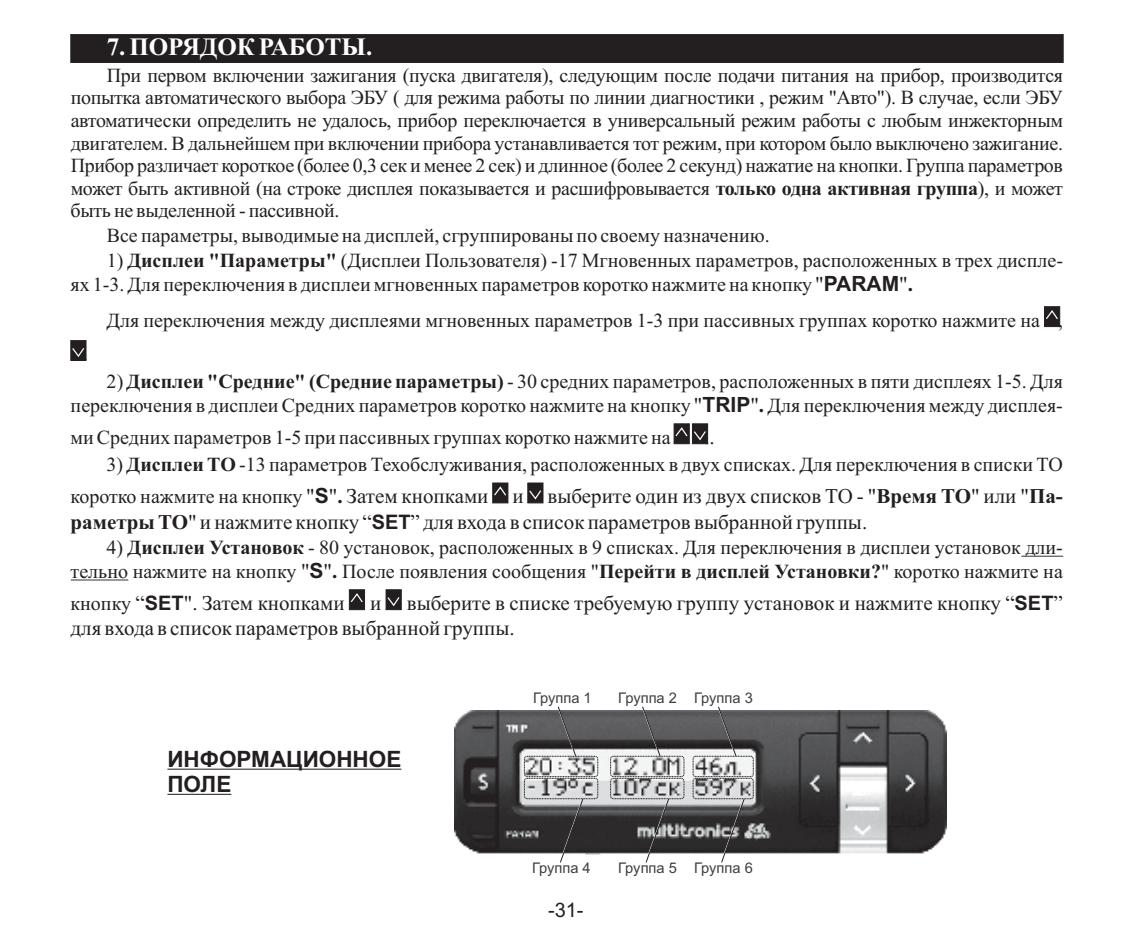
<style>
.page{position:relative;width:1134px;height:943px;background:#fff}
.page>*{position:absolute;margin:0;border:0;box-sizing:border-box;transform-origin:0 0}
.t1{font:700 25px "Times New Roman";color:#fff}
.t2{font:700 22.5px/25.2px "Arial";color:#231f20}
.t3{font:21px/25.8px "Times New Roman";color:#231f20}
.t4{font:20px/22.5px "Times New Roman";color:#231f20;text-align:right}
.t5{font:20px "Times New Roman";letter-spacing:-.02em;color:#231f20}
.t6{font:20px "Arial";color:#231f20}
.t7{font:14.75px "Arial";color:#3e3e3f}
.s1{font-weight:700}
.s2{font-size:21px}
.s3{font-family:"Arial";font-weight:700;font-size:21px}
.s4{font-weight:700;font-size:21px}
.s5{font-size:20px}
.s6{font-family:"Arial";font-weight:700}
.s7{font-family:"Arial";font-weight:700;font-size:20px}
</style>
<div class="page">
<div style="left:70px;top:34px;width:994px;height:29px;background:#231f20"></div>
<hr style="left:167px;top:768px;width:234px;height:1px;background:#231f20">
<hr style="left:167px;top:793px;width:64px;height:1px;background:#231f20">
<img style="left:455px;top:710px;width:491px;height:144px">
<svg style="left:1044px;top:306px;width:16px;height:21px"></svg>
<svg style="left:70px;top:340px;width:16px;height:21px"></svg>
<svg style="left:674px;top:423px;width:34px;height:21px"></svg>
<svg style="left:492px;top:482px;width:16px;height:21px"></svg>
<svg style="left:527px;top:482px;width:16px;height:21px"></svg>
<svg style="left:349px;top:589px;width:16px;height:21px"></svg>
<svg style="left:386px;top:589px;width:16px;height:21px"></svg>
<hr style="left:1021px;top:555px;width:42px;height:1px;background:#231f20">
<hr style="left:71px;top:579px;width:57px;height:1px;background:#231f20">
<div style="left:524px;top:756px;width:74px;height:21px;border:1px dashed #231f20;border-radius:3px"></div>
<div style="left:524px;top:778px;width:74px;height:21px;border:1px dashed #231f20;border-radius:3px"></div>
<div style="left:610px;top:756px;width:74px;height:21px;border:1px dashed #231f20;border-radius:3px"></div>
<div style="left:693px;top:756px;width:60px;height:21px;border:1px dashed #231f20;border-radius:3px"></div>
<div style="left:610px;top:778px;width:74px;height:21px;border:1px dashed #231f20;border-radius:3px"></div>
<div style="left:693px;top:778px;width:60px;height:21px;border:1px dashed #231f20;border-radius:3px"></div>
<svg style="left:557px;top:706px;width:19px;height:50px"></svg>
<svg style="left:641px;top:706px;width:20px;height:50px"></svg>
<svg style="left:717px;top:706px;width:20px;height:50px"></svg>
<svg style="left:559px;top:798px;width:25px;height:65px;background:#656364"></svg>
<svg style="left:645px;top:798px;width:24px;height:65px;background:#767576"></svg>
<svg style="left:720px;top:798px;width:25px;height:65px;background:#6f6e6f"></svg>
<p class="t1" style="left:107px;top:38px;width:267px">7. ПОРЯДОК РАБОТЫ.</p>
<p class="t4" style="left:71px;top:66px;width:994px;text-align:justify;text-indent:36px">При первом включении зажигания (пуска двигателя), следующим после подачи питания на прибор, производится попытка автоматического выбора ЭБУ ( для режима работы по линии диагностики , режим "Авто"). В случае, если ЭБУ автоматически определить не удалось, прибор переключается в универсальный режим работы с любым инжекторным двигателем. В дальнейшем при включении прибора устанавливается тот режим, при котором было выключено зажигание.<br>Прибор различает короткое (более 0,3 сек и менее 2 сек) и длинное (более 2 секунд) нажатие на кнопки. Группа параметров может быть активной (на строке дисплея показывается и расшифровывается <span class="s1">только одна активная группа</span>), и может</p>
<p class="t4" style="left:107px;top:226px;width:665px">Все параметры, выводимые на дисплей, сгруппированы по своему назначению.</p>
<p class="t4" style="left:71px;top:251px;width:994px;line-height:23.8px;text-align:left;text-indent:36px">1) <span class="s1">Дисплеи "Параметры"</span> (Дисплеи Пользователя) -17 Мгновенных параметров, расположенных в трех диспле&shy;ях 1-3. Для переключения в дисплеи мгновенных параметров коротко нажмите на кнопку<span class="s2">"</span><span class="s3">PARAM</span><span class="s2">"</span><span class="s4">.</span></p>
<p class="t5" style="left:71px;top:203px;width:270px">быть не выделенной - пассивной.</p>
<p class="t3" style="left:83px;top:342px;width:7px">.</p>
<p class="t4" style="left:107px;top:310px;width:958px">Для переключения между дисплеями мгновенных параметров 1-3 при пассивных группах коротко нажмите на <span class="s2">,</span></p>
<p class="t4" style="left:71px;top:371px;width:994px;line-height:23.8px">2) <span class="s1">Дисплеи "Средние" (Средние параметры)</span> - 30 средних параметров, расположенных в пяти дисплеях 1-5. Для переключения в дисплеи Средних параметров коротко нажмите на кнопку <span class="s2">"</span><span class="s3">TRIP</span><span class="s2">"</span><span class="s4">.</span> Для переключения между дисплея-</p>
<p class="t4" style="left:292px;top:427px;width:11px">5</p>
<p class="t4" style="left:107px;top:455px;width:958px">3) <span class="s1">Дисплеи ТО</span> -13 параметров Техобслуживания, расположенных в двух списках. Для переключения в списки ТО</p>
<p class="t3" style="left:71px;top:485px;width:994px"><span class="s5">коротко нажмите на кнопку</span> "<span class="s6">S</span>"<span class="s1">.</span> Затем кнопками и выберите один из двух списков ТО - "<span class="s1">Время ТО</span>" или "<span class="s1">Па-</span></p>
<p class="t4" style="left:71px;top:537px;width:994px;line-height:23.8px">4) <span class="s1">Дисплеи Установок</span> - 80 установок, расположенных в 9 списках. Для переключения в дисплеи установок дли&shy;тельно нажмите на кнопку <span class="s2">"</span><span class="s3">S</span><span class="s2">"</span><span class="s4">.</span> После появления сообщения "<span class="s1">Перейти в дисплей Установки?</span>" коротко нажмите на</p>
<p class="t4" style="left:71px;top:427px;width:602px">ми Средних параметров 1- при пассивных группах коротко нажмите на</p>
<p class="t3" style="left:704px;top:426px;width:12px">..</p>
<p class="t3" style="left:71px;top:510px;width:798px"><span class="s1">раметры ТО</span>" и нажмите кнопку “<span class="s7">SET</span>” для входа в список параметров выбранной группы.</p>
<p class="t3" style="left:71px;top:591px;width:994px"><span class="s5">кнопку</span> “<span class="s7">SET</span>". Затем кнопками и выберите в списке требуемую группу установок и нажмите кнопку “<span class="s7">SET</span>” для входа в список параметров выбранной группы.</p>
<p class="t2" style="left:167px;top:748px;width:235px">ИНФОРМАЦИОННОЕ<br>ПОЛЕ</p>
<p class="t7" style="left:533px;top:692px;width:60px">Группа 1</p>
<p class="t7" style="left:618px;top:692px;width:136px">Группа 2 Группа 3</p>
<p class="t7" style="left:532px;top:862px;width:60px">Группа 4</p>
<p class="t7" style="left:618px;top:862px;width:136px">Группа 5 Группа 6</p>
<p class="t6" style="left:548px;top:902px;width:37px">-31-</p>
</div>
